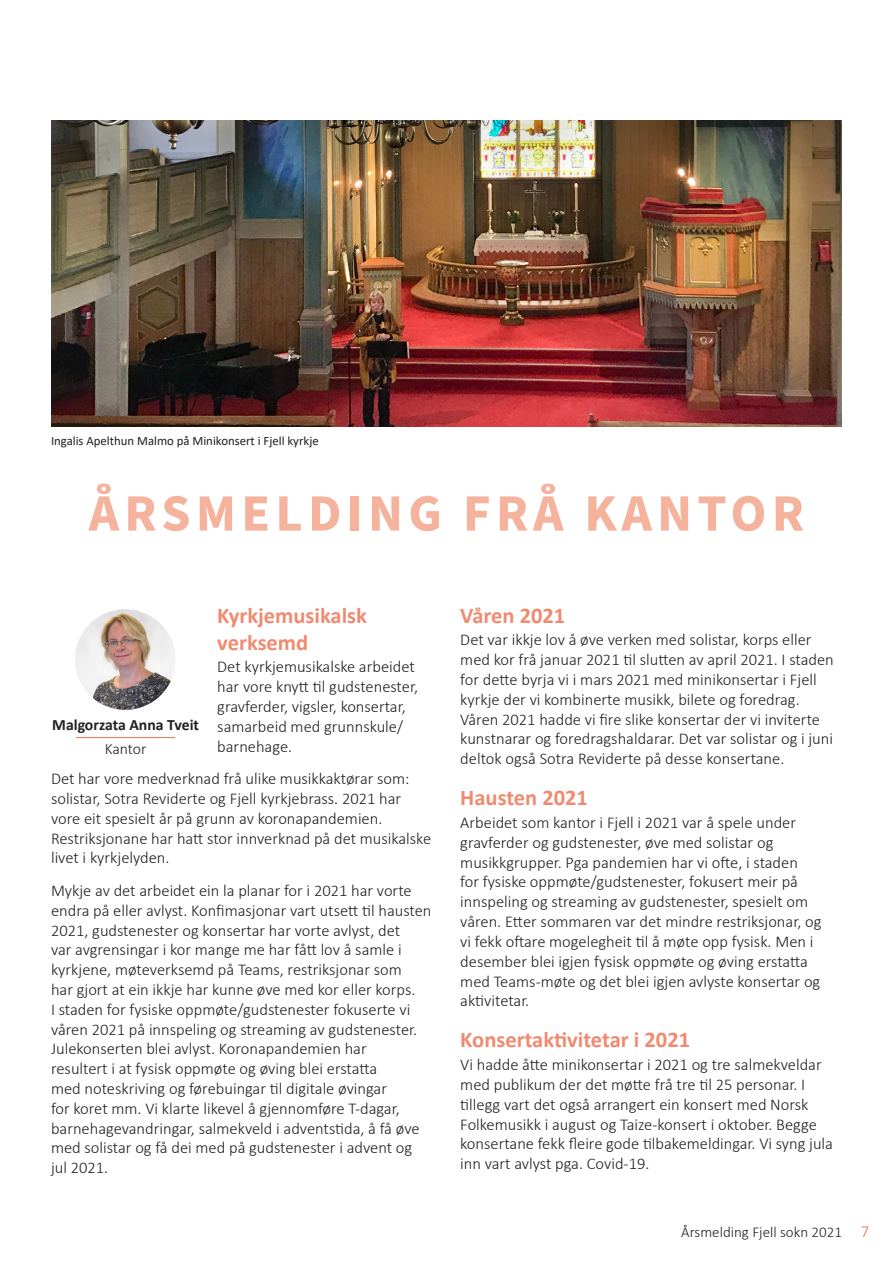
<style>
.page{position:relative;width:893px;height:1263px;background:#fff}
.page>*{position:absolute;margin:0;border:0;box-sizing:border-box;transform-origin:0 0}
.t1{font:700 52.5px "Source Sans Pro";letter-spacing:.1em;color:#f5b39d}
.Mellomtittel{font:700 22.5px/27px "Calibri";color:#f08a70}
.Tekst{font:300 16.5px/19.8px "Calibri";color:#231f20}
.t2{font:700 15.75px/24px "Calibri";color:#231f20;text-align:center}
.t3{font:300 15px "Calibri";color:#231f20}
.Bildetekst{font:12.75px "Calibri";color:#231f20}
.s1{font-weight:300}
.s2{font-size:16.5px;color:#ec6f58}
</style>
<div class="page">
<hr style="left:76px;top:737px;width:99px;height:1px;background:#ec6f58">
<img style="left:75px;top:609px;width:101px;height:101px;border-radius:50px">
<img style="left:51px;top:120px;width:791px;height:307px">
<p class="Bildetekst" style="left:51px;top:432px;width:269px">Ingalis Apelthun Malmo på Minikonsert i Fjell kyrkje</p>
<p class="t1" style="left:89px;top:477px;width:717px">ÅRSMELDING FRÅ KANTOR</p>
<p class="Mellomtittel" style="left:217px;top:601px;width:151px">Kyrkjemusikalsk verksemd</p>
<p class="Tekst" style="left:217px;top:657px;width:202px">Det kyrkjemusikalske arbeidet har vore knytt til gudstenester, gravferder, vigsler, konsertar, samarbeid med grunnskule/ barnehage.</p>
<p class="Tekst" style="left:51px;top:769px;width:382px">Det har vore medverknad frå ulike musikkaktørar som: solistar, Sotra Reviderte og Fjell kyrkjebrass. 2021 har vore eit spesielt år på grunn av koronapandemien.<br>Restriksjonane har hatt stor innverknad på det musikalske livet i kyrkjelyden.</p>
<p class="Tekst" style="left:51px;top:880px;width:382px">Mykje av det arbeidet ein la planar for i 2021 har vorte endra på eller avlyst. Konfimasjonar vart utsett til hausten 2021, gudstenester og konsertar har vorte avlyst, det<br>var avgrensingar i kor mange me har fått lov å samle i kyrkjene, møteverksemd på Teams, restriksjonar som<br>har gjort at ein ikkje har kunne øve med kor eller korps.<br>I staden for fysiske oppmøte/gudstenester fokuserte vi våren 2021 på innspeling og streaming av gudstenester.<br>Julekonserten blei avlyst. Koronapandemien har<br>resultert i at fysisk oppmøte og øving blei erstatta<br>med noteskriving og førebuingar til digitale øvingar<br>for koret mm. Vi klarte likevel å gjennomføre T-dagar, barnehagevandringar, salmekveld i adventstida, å få øve med solistar og få dei med på gudstenester i advent og jul 2021.</p>
<p class="t2" style="left:52px;top:712px;width:148px">Malgorzata Anna Tveit<br><span class="s1">Kantor</span></p>
<p class="Mellomtittel" style="left:460px;top:601px;width:107px">Våren 2021</p>
<p class="Tekst" style="left:460px;top:630px;width:375px">Det var ikkje lov å øve verken med solistar, korps eller med kor frå januar 2021 til slutten av april 2021. I staden for dette byrja vi i mars 2021 med minikonsertar i Fjell kyrkje der vi kombinerte musikk, bilete og foredrag.<br>Våren 2021 hadde vi fire slike konsertar der vi inviterte kunstnarar og foredragshaldarar. Det var solistar og i juni deltok også Sotra Reviderte på desse konsertane.</p>
<p class="Mellomtittel" style="left:460px;top:784px;width:129px">Hausten 2021</p>
<p class="Tekst" style="left:460px;top:812px;width:363px">Arbeidet som kantor i Fjell i 2021 var å spele under gravferder og gudstenester, øve med solistar og musikkgrupper. Pga pandemien har vi ofte, i staden<br>for fysiske oppmøte/gudstenester, fokusert meir på innspeling og streaming av gudstenester, spesielt om våren. Etter sommaren var det mindre restriksjonar, og vi fekk oftare mogelegheit til å møte opp fysisk. Men i desember blei igjen fysisk oppmøte og øving erstatta med Teams-møte og det blei igjen avlyste konsertar og aktivitetar.</p>
<p class="Mellomtittel" style="left:460px;top:1026px;width:231px">Konsertaktivitetar i 2021</p>
<p class="Tekst" style="left:460px;top:1054px;width:374px">Vi hadde åtte minikonsertar i 2021 og tre salmekveldar med publikum der det møtte frå tre til 25 personar. I tillegg vart det også arrangert ein konsert med Norsk Folkemusikk i august og Taize-konsert i oktober. Begge konsertane fekk fleire gode tilbakemeldingar. Vi syng jula inn vart avlyst pga. Covid-19.</p>
<p class="t3" style="left:681px;top:1223px;width:189px">Årsmelding Fjell sokn 2021 <span class="s2">7</span></p>
</div>
